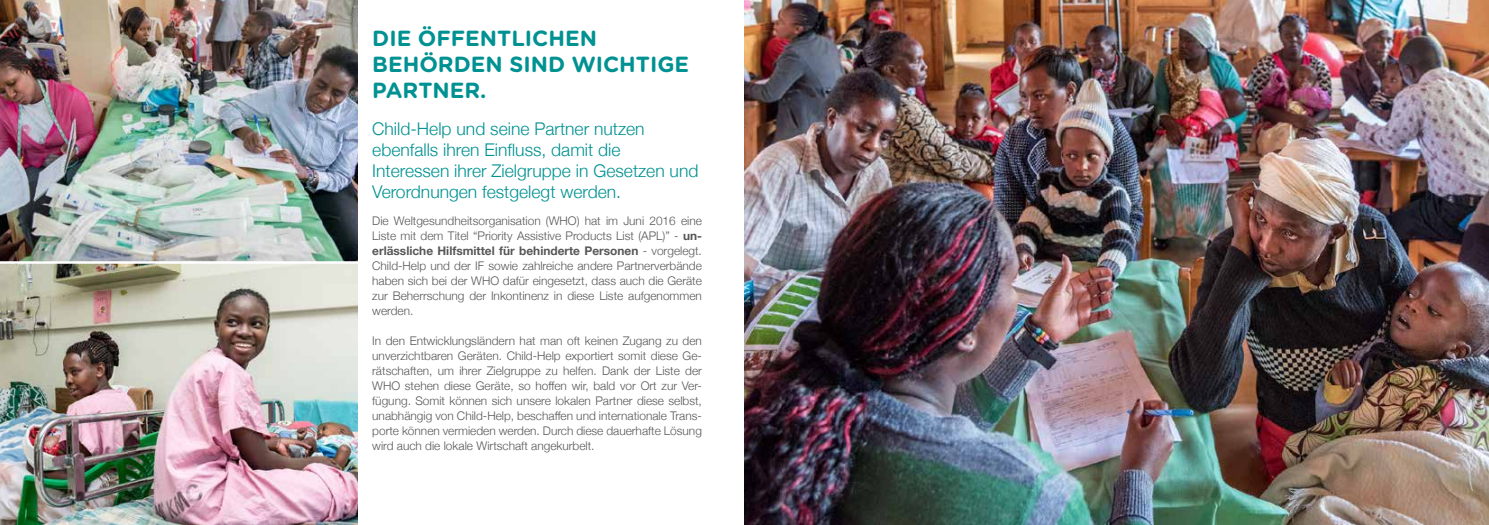
<style>
.page{position:relative;width:1489px;height:525px;background:#fff}
.page>*{position:absolute;margin:0;border:0;box-sizing:border-box;transform-origin:0 0}
.t1{font:700 21.88px/26.2px "Gotham Rounded";color:#009192}
.t2{font:300 17.5px/21px "Helvetica Neue";color:#009192}
.t3{font:300 11.88px/15px "Helvetica Neue";color:#575757;text-align:justify}
.s1{font-weight:700}
</style>
<div class="page">
<img style="left:744px;top:0;width:744px;height:524px">
<img style="left:0;top:0;width:357px;height:524px">
<hr style="left:0;top:261px;width:360px;height:2px;background:#fff">
<h1 class="t1" style="left:372px;top:24px;width:318px">DIE ÖFFENTLICHEN<br>BEHÖRDEN SIND WICHTIGE<br>PARTNER.</h1>
<h2 class="t2" style="left:372px;top:117px;width:328px">Child-Help und seine Partner nutzen ebenfalls ihren Einfluss, damit die Interessen ihrer Zielgruppe in Gesetzen und Verordnungen festgelegt werden.</h2>
<p class="t3" style="left:372px;top:212px;width:331px">Die Weltgesundheitsorganisation (WHO) hat im Juni 2016 eine Liste mit dem Titel “Priority Assistive Products List (APL)” - <span class="s1">un&shy;erlässliche Hilfsmittel für behinderte Personen</span> - vorgelegt.<br>Child-Help und der IF sowie zahlreiche andere Partnerverbände haben sich bei der WHO dafür eingesetzt, dass auch die Geräte zur Beherrschung der Inkontinenz in diese Liste aufgenommen werden.</p>
<p class="t3" style="left:372px;top:332px;width:331px">In den Entwicklungsländern hat man oft keinen Zugang zu den unverzichtbaren Geräten. Child-Help exportiert somit diese Ge&shy;rätschaften, um ihrer Zielgruppe zu helfen. Dank der Liste der WHO stehen diese Geräte, so hoffen wir, bald vor Ort zur Ver&shy;fügung. Somit können sich unsere lokalen Partner diese selbst, unabhängig von Child-Help, beschaffen und internationale Trans&shy;porte können vermieden werden. Durch diese dauerhafte Lösung wird auch die lokale Wirtschaft angekurbelt.</p>
</div>
